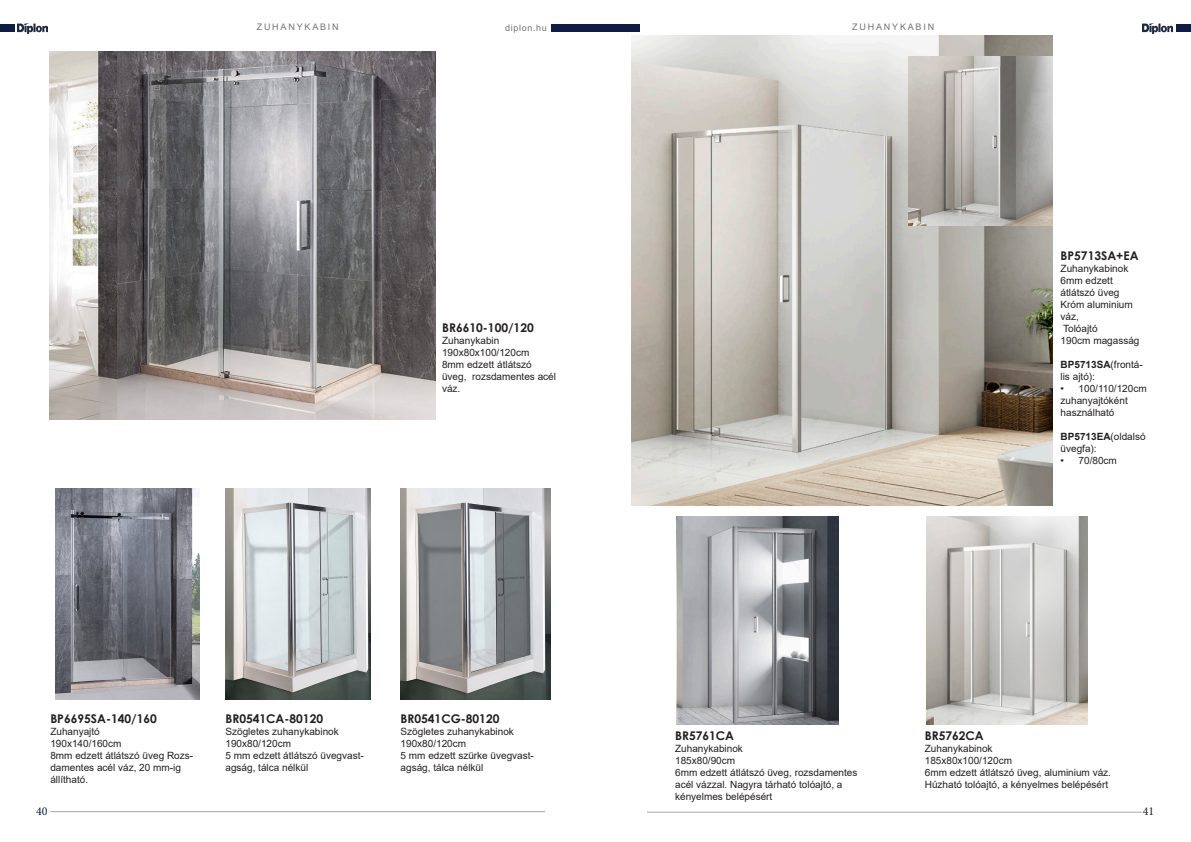
<style>
.page{position:relative;width:1191px;height:842px;background:#fff}
.page>*{position:absolute;margin:0;border:0;box-sizing:border-box;transform-origin:0 0}
.t1{font:700 12px "Century Gothic";color:#231f20}
.t2{font:12px "Minion Pro";color:#0e1d43}
.t3{font:12px "Minion Pro";color:#231f20}
.t4{font:10px/12px "Arial";color:#231f20}
.t5{font:9px "Arial";letter-spacing:.2em;color:#727477}
.t6{font:9px "Arial";letter-spacing:.075em;color:#727477}
.s1{font-weight:700}
</style>
<div class="page">
<img style="left:17px;top:24px;width:30px;height:9px">
<div style="left:0;top:24px;width:15px;height:8px;background:#0e1d43"></div>
<div style="left:551px;top:24px;width:44px;height:8px;background:#0e1d43"></div>
<div style="left:595px;top:24px;width:45px;height:8px;background:#0e1d43"></div>
<hr style="left:50px;top:811px;width:495px;height:1px;background:#a4a8a9">
<img style="left:1142px;top:24px;width:30px;height:9px">
<div style="left:1176px;top:24px;width:15px;height:8px;background:#0e1d43"></div>
<hr style="left:647px;top:812px;width:494px;height:1px;background:#a4a8a9">
<img style="left:50px;top:51px;width:385px;height:368px">
<img style="left:676px;top:517px;width:162px;height:208px">
<img style="left:926px;top:517px;width:161px;height:208px">
<img style="left:631px;top:35px;width:422px;height:470px">
<img style="left:908px;top:57px;width:145px;height:169px">
<img style="left:400px;top:489px;width:150px;height:211px">
<img style="left:225px;top:489px;width:145px;height:211px">
<img style="left:55px;top:489px;width:145px;height:211px">
<p class="t5" style="left:257px;top:21px;width:84px">ZUHANYKABIN</p>
<p class="t6" style="left:505px;top:22px;width:43px">diplon.hu</p>
<p class="t5" style="left:852px;top:21px;width:84px">ZUHANYKABIN</p>
<p class="t1" style="left:442px;top:319px;width:93px">BR6610-100/120</p>
<p class="t4" style="left:442px;top:335px;width:59px">Zuhanykabin</p>
<p class="t4" style="left:442px;top:347px;width:89px">190x80x100/120cm</p>
<p class="t4" style="left:442px;top:359px;width:115px">8mm edzett átlátszó üveg, rozsdamentes acél váz.</p>
<p class="t1" style="left:1060px;top:246px;width:79px">BP5713SA+EA</p>
<p class="t4" style="left:1060px;top:262px;width:69px">Zuhanykabinok</p>
<p class="t4" style="left:1060px;top:274px;width:60px">6mm edzett átlátszó üveg</p>
<p class="t4" style="left:1060px;top:298px;width:74px">Króm aluminium váz,</p>
<p class="t4" style="left:1063px;top:322px;width:36px">Tolóajtó</p>
<p class="t4" style="left:1060px;top:334px;width:80px">190cm magasság</p>
<p class="t4" style="left:1060px;top:358px;width:84px"><span class="s1">BP5713SA</span>(frontá&shy;lis ajtó):</p>
<p class="t4" style="left:1060px;top:382px;width:88px">• 100/110/120cm</p>
<p class="t4" style="left:1060px;top:394px;width:69px">zuhanyajtóként használható</p>
<p class="t4" style="left:1060px;top:430px;width:87px"><span class="s1">BP5713EA</span>(oldalsó üvegfa):</p>
<p class="t4" style="left:1060px;top:454px;width:58px">• 70/80cm</p>
<p class="t1" style="left:50px;top:709px;width:108px">BP6695SA-140/160</p>
<p class="t4" style="left:50px;top:725px;width:51px">Zuhanyajtó</p>
<p class="t4" style="left:50px;top:737px;width:73px">190x140/160cm</p>
<p class="t4" style="left:50px;top:749px;width:144px">8mm edzett átlátszó üveg Rozs&shy;damentes acél váz, 20 mm-ig állítható.</p>
<p class="t1" style="left:225px;top:709px;width:99px">BR0541CA-80120</p>
<p class="t4" style="left:225px;top:725px;width:115px">Szögletes zuhanykabinok<br>190x80/120cm</p>
<p class="t4" style="left:225px;top:749px;width:140px">5 mm edzett átlátszó üvegvast&shy;agság, tálca nélkül</p>
<p class="t1" style="left:400px;top:709px;width:100px">BR0541CG-80120</p>
<p class="t4" style="left:400px;top:725px;width:115px">Szögletes zuhanykabinok<br>190x80/120cm</p>
<p class="t4" style="left:400px;top:749px;width:135px">5 mm edzett szürke üvegvast&shy;agság, tálca nélkül</p>
<p class="t1" style="left:675px;top:727px;width:61px">BR5761CA</p>
<p class="t4" style="left:675px;top:743px;width:69px">Zuhanykabinok</p>
<p class="t4" style="left:675px;top:755px;width:62px">185x80/90cm</p>
<p class="t4" style="left:675px;top:767px;width:184px">6mm edzett átlátszó üveg, rozsdamentes acél vázzal. Nagyra tárható tolóajtó, a kényelmes belépésért</p>
<p class="t1" style="left:924px;top:727px;width:61px">BR5762CA</p>
<p class="t4" style="left:924px;top:743px;width:69px">Zuhanykabinok</p>
<p class="t4" style="left:924px;top:755px;width:89px">185x80x100/120cm</p>
<p class="t4" style="left:924px;top:767px;width:188px">6mm edzett átlátszó üveg, aluminium váz.<br>Húzható tolóajtó, a kényelmes belépésért</p>
<p class="t2" style="left:36px;top:803px;width:13px">40</p>
<p class="t3" style="left:1142px;top:803px;width:13px">41</p>
</div>
